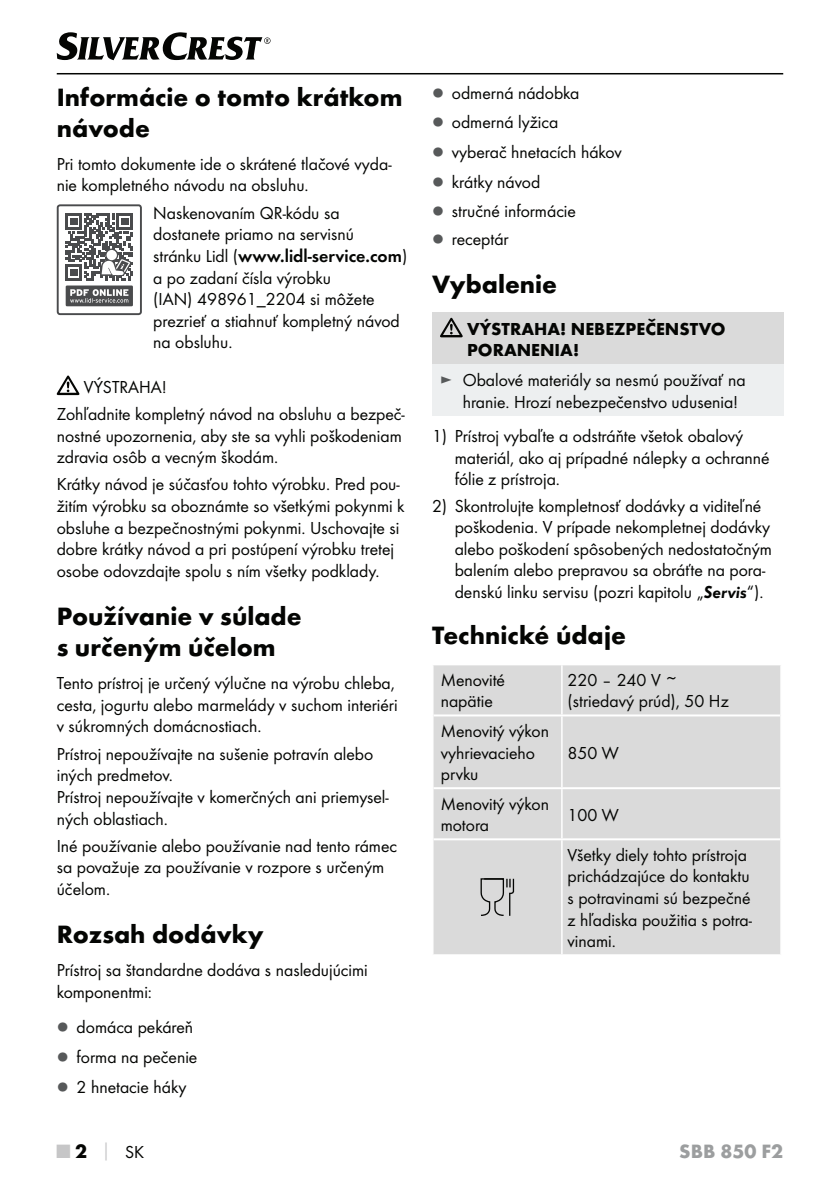
<style>
.page{position:relative;width:840px;height:1191px;background:#fff}
.page>*{position:absolute;margin:0;border:0;box-sizing:border-box;transform-origin:0 0}
.t1{font:700 26px/31.2px "Futura";color:#040503}
.t2{font:700 20px "Futura";color:#9c9e9f}
.t3{font:18px/21.6px "Futura Boo";color:#040503}
.t4{font:18px "Futura Dem";color:#040503}
.t5{font:700 18px/21.6px "Futura";color:#040503}
.s1{font-family:"Futura Boo"}
.s2{color:#57595a}
.s3{font-family:"Futura Dem Obl"}
.s4{font-family:"Futura";font-weight:700;font-size:20px;color:#c6c6c7}
.s5{font-family:"Futura";font-weight:700;font-size:20px}
.s6{font-family:"Futura";font-weight:700;color:#c6c6c7}
</style>
<div class="page">
<hr style="left:57px;top:73px;width:725px;height:1px;background:#040503">
<svg style="left:57px;top:32px;width:213px;height:28px"></svg>
<div style="left:57px;top:204px;width:85px;height:111px;border:2px solid #4a4b4d;border-radius:2px"></div>
<div style="left:66px;top:285px;width:67px;height:21px;background:#4a4b4d"></div>
<svg style="left:70px;top:289px;width:58px;height:14px"></svg>
<svg style="left:66px;top:213px;width:67px;height:67px"></svg>
<svg style="left:57px;top:375px;width:22px;height:20px"></svg>
<div style="left:432px;top:312px;width:350px;height:52px;background:#dadada"></div>
<div style="left:432px;top:364px;width:350px;height:51px;background:#edeff0"></div>
<svg style="left:440px;top:318px;width:22px;height:19px"></svg>
<div style="left:433px;top:665px;width:346px;height:289px;background:#dadada"></div>
<hr style="left:433px;top:714px;width:346px;height:2px;background:#fff">
<hr style="left:433px;top:787px;width:346px;height:2px;background:#fff">
<hr style="left:433px;top:838px;width:346px;height:2px;background:#fff">
<hr style="left:561px;top:665px;width:1px;height:49px;background:#fff">
<hr style="left:561px;top:716px;width:1px;height:71px;background:#fff">
<hr style="left:561px;top:789px;width:1px;height:49px;background:#fff">
<hr style="left:561px;top:840px;width:1px;height:114px;background:#fff">
<svg style="left:479px;top:877px;width:35px;height:40px"></svg>
<h1 class="t1" style="left:57px;top:84px;width:347px">Informácie o tomto krátkom návode</h1>
<p class="t3" style="left:57px;top:154px;width:336px">Pri tomto dokumente ide o skrátené tlačové vyda&shy;nie kompletného návodu na obsluhu.</p>
<p class="t3" style="left:153px;top:203px;width:202px">Naskenovaním QR-kódu sa dostanete priamo na servisnú</p>
<p class="t4" style="left:153px;top:245px;width:255px"><span class="s1">stránku Lidl (</span>www.lidl-service.com<span class="s1">)</span></p>
<p class="t3" style="left:153px;top:268px;width:248px">a po zadaní čísla výrobku<br>(IAN) 498961_2204 si môžete prezrieť a stiahnuť kompletný návod na obsluhu.</p>
<p class="t3" style="left:57px;top:374px;width:349px;line-height:27.2px;text-indent:27px">VÝSTRAHA!<br>Zohľadnite kompletný návod na obsluhu a bezpeč-</p>
<p class="t3" style="left:57px;top:426px;width:346px">nostné upozornenia, aby ste sa vyhli poškodeniam zdravia osôb a vecným škodám.</p>
<p class="t3" style="left:57px;top:474px;width:349px">Krátky návod je súčasťou tohto výrobku. Pred pou&shy;žitím výrobku sa oboznámte so všetkými pokynmi k obsluhe a bezpečnostnými pokynmi. Uschovajte si dobre krátky návod a pri postúpení výrobku tretej osobe odovzdajte spolu s ním všetky podklady.</p>
<h1 class="t1" style="left:57px;top:603px;width:246px">Používanie v súlade s určeným účelom</h1>
<p class="t3" style="left:57px;top:673px;width:342px">Tento prístroj je určený výlučne na výrobu chleba, cesta, jogurtu alebo marmelády v suchom interiéri v súkromných domácnostiach.</p>
<p class="t3" style="left:57px;top:744px;width:333px">Prístroj nepoužívajte na sušenie potravín alebo iných predmetov.<br>Prístroj nepoužívajte v komerčných ani priemysel&shy;ných oblastiach.</p>
<p class="t3" style="left:57px;top:836px;width:341px">Iné používanie alebo používanie nad tento rámec sa považuje za používanie v rozpore s určeným účelom.</p>
<h1 class="t1" style="left:57px;top:921px;width:208px">Rozsah dodávky</h1>
<p class="t3" style="left:57px;top:960px;width:312px">Prístroj sa štandardne dodáva s nasledujúcimi komponentmi:</p>
<p class="t3" style="left:57px;top:1013px;width:142px;line-height:29.6px"><span class="s2">▯</span> domáca pekáreň <span class="s2">▯</span> forma na pečenie <span class="s2">▯</span> 2 hnetacie háky</p>
<p class="t3" style="left:432px;top:79px;width:191px;line-height:29.6px"><span class="s2">▯</span> odmerná nádobka<br><span class="s2">▯</span> odmerná lyžica<br><span class="s2">▯</span> vyberač hnetacích hákov <span class="s2">▯</span> krátky návod<br><span class="s2">▯</span> stručné informácie</p>
<p class="t3" style="left:432px;top:229px;width:78px"><span class="s2">▯</span> receptár</p>
<h1 class="t1" style="left:432px;top:271px;width:126px">Vybalenie</h1>
<p class="t5" style="left:467px;top:320px;width:260px">VÝSTRAHA! NEBEZPEČENSTVO<br>PORANENIA!</p>
<p class="t3" style="left:462px;top:370px;width:284px;text-indent:-23px"><span class="s2">►</span> Obalové materiály sa nesmú používať na hranie. Hrozí nebezpečenstvo udusenia!</p>
<p class="t3" style="left:454px;top:426px;width:316px;text-indent:-23px">1) Prístroj vybaľte a odstráňte všetok obalový materiál, ako aj prípadné nálepky a ochranné fólie z prístroja.</p>
<p class="t3" style="left:454px;top:496px;width:318px;text-indent:-23px">2) Skontrolujte kompletnosť dodávky a viditeľné poškodenia. V prípade nekompletnej dodávky alebo poškodení spôsobených nedostatočným balením alebo prepravou sa obráťte na pora&shy;denskú linku servisu (pozri kapitolu „<span class="s3">Servis</span>“).</p>
<h1 class="t1" style="left:432px;top:622px;width:195px">Technické údaje</h1>
<p class="t3" style="left:440px;top:670px;width:66px">Menovité napätie</p>
<p class="t3" style="left:567px;top:670px;width:163px">220 – 240 V ~ (striedavý prúd), 50 Hz</p>
<p class="t3" style="left:440px;top:721px;width:110px">Menovitý výkon vyhrievacieho prvku</p>
<p class="t3" style="left:567px;top:742px;width:53px">850 W</p>
<p class="t3" style="left:440px;top:794px;width:110px">Menovitý výkon motora</p>
<p class="t3" style="left:567px;top:804px;width:53px">100 W</p>
<p class="t3" style="left:567px;top:845px;width:186px">Všetky diely tohto prístroja prichádzajúce do kontaktu s potravinami sú bezpečné z hľadiska použitia s potra&shy;vinami.</p>
<p class="t3" style="left:57px;top:1142px;width:89px"><span class="s4">■</span> <span class="s5">2</span> <span class="s6">│</span> SK</p>
<p class="t2" style="left:679px;top:1143px;width:105px">SBB 850 F2</p>
</div>
